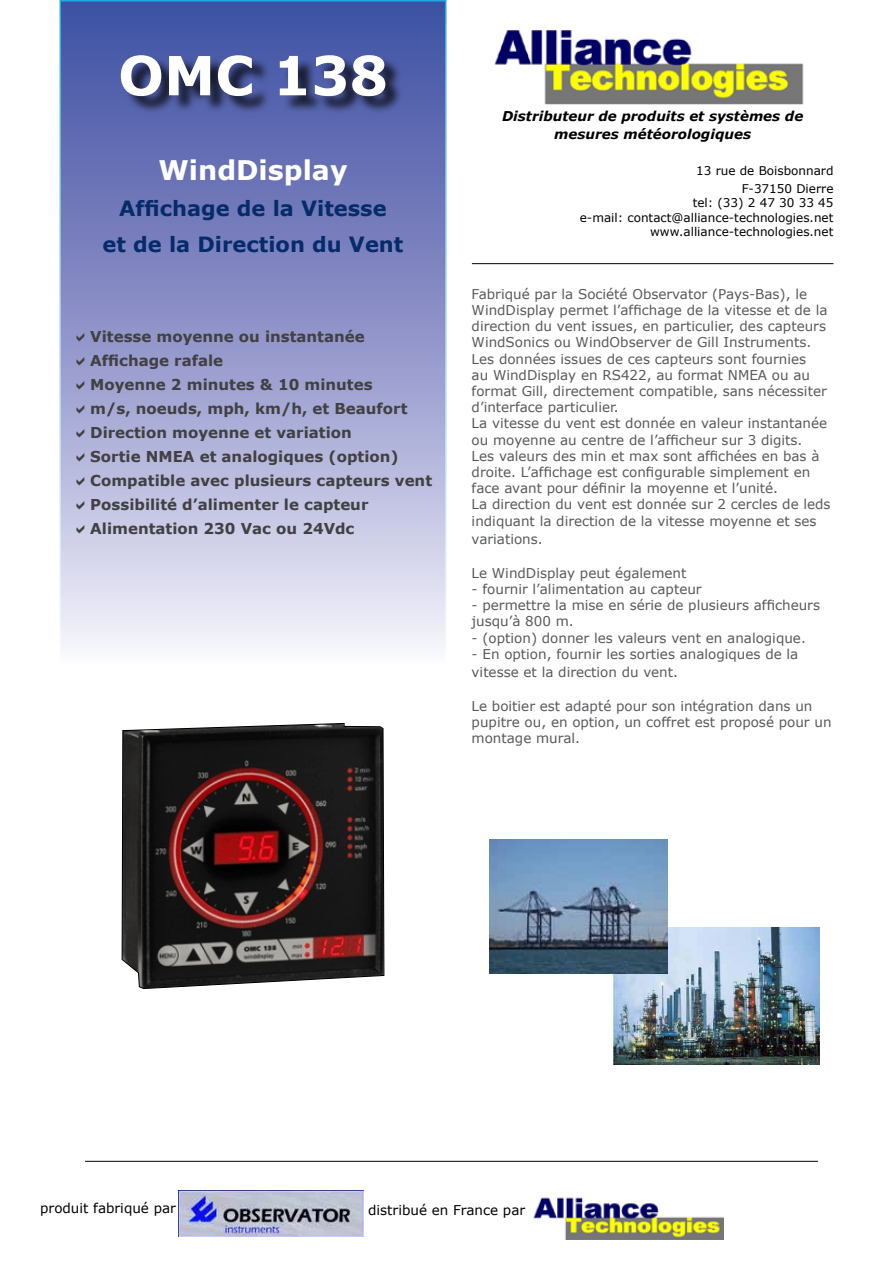
<style>
.page{position:relative;width:893px;height:1263px;background:#fff}
.page>*{position:absolute;margin:0;border:0;box-sizing:border-box;transform-origin:0 0}
.t1{font:700 54px "Verdana";color:#fff}
.t2{font:700 27px "Verdana";color:#fff}
.t3{font:700 21px/36px "Verdana";color:#062b6a;text-align:center}
.t4{font:700 15px/24px "Verdana";color:#414042}
.t5{font:13.5px/16.2px "Verdana";color:#58595b}
.t6{font:italic 700 13.5px/18px "Verdana";color:#000;text-align:center}
.t7{font:13.5px "Verdana";color:#000}
.t8{font:12px/14.4px "Verdana";color:#000;text-align:right}
</style>
<div class="page">
<div style="left:60px;top:1px;width:386px;height:665px;background:linear-gradient(to bottom,#37479f,#f3eff9)"></div>
<div style="left:60px;top:0;width:386px;height:667px;border:2px solid #fff"></div>
<div style="left:123px;top:57px;width:281px;height:58px;background:#000;opacity:.75"></div>
<hr style="left:85px;top:1161px;width:733px;height:1px;background:#000">
<img style="left:179px;top:1190px;width:185px;height:47px">
<img style="left:533px;top:1197px;width:190px;height:43px">
<img style="left:494px;top:29px;width:310px;height:76px">
<hr style="left:472px;top:263px;width:361px;height:1px;background:#000">
<img style="left:613px;top:927px;width:207px;height:138px">
<img style="left:489px;top:840px;width:178px;height:133px">
<svg style="left:121px;top:723px;width:264px;height:266px;background:#3c2c2b"></svg>
<svg style="left:77px;top:333px;width:8px;height:9px"></svg>
<svg style="left:77px;top:357px;width:8px;height:9px"></svg>
<svg style="left:77px;top:381px;width:8px;height:9px"></svg>
<svg style="left:77px;top:405px;width:8px;height:9px"></svg>
<svg style="left:77px;top:429px;width:8px;height:9px"></svg>
<svg style="left:77px;top:453px;width:8px;height:9px"></svg>
<svg style="left:77px;top:477px;width:8px;height:9px"></svg>
<svg style="left:77px;top:501px;width:8px;height:9px"></svg>
<svg style="left:77px;top:525px;width:8px;height:9px"></svg>
<h1 class="t1" style="left:118px;top:41px;width:271px">OMC 138</h1>
<h2 class="t2" style="left:158px;top:153px;width:191px">WindDisplay</h2>
<h3 class="t3" style="left:103px;top:189px;width:302px">Affichage de la Vitesse<br>et de la Direction du Vent</h3>
<p class="t4" style="left:90px;top:324px;width:343px">Vitesse moyenne ou instantanée<br>Affichage rafale<br>Moyenne 2 minutes &amp; 10 minutes<br>m/s, noeuds, mph, km/h, et Beaufort<br>Direction moyenne et variation<br>Sortie NMEA et analogiques (option)<br>Compatible avec plusieurs capteurs vent<br>Possibilité d’alimenter le capteur<br>Alimentation 230 Vac ou 24Vdc</p>
<p class="t6" style="left:502px;top:107px;width:303px">Distributeur de produits et systèmes de mesures météorologiques</p>
<p class="t8" style="left:696px;top:161px;width:139px;line-height:18px">13 rue de Boisbonnard<br>F-37150 Dierre</p>
<p class="t8" style="left:580px;top:195px;width:255px">tel: (33) 2 47 30 33 45<br>e-mail: contact@alliance-technologies.net www.alliance-technologies.net</p>
<p class="t5" style="left:472px;top:285px;width:360px">Fabriqué par la Société Observator (Pays-Bas), le WindDisplay permet l’affichage de la vitesse et de la direction du vent issues, en particulier, des capteurs WindSonics ou WindObserver de Gill Instruments.<br>Les données issues de ces capteurs sont fournies<br>au WindDisplay en RS422, au format NMEA ou au format Gill, directement compatible, sans nécessiter d’interface particulier.<br>La vitesse du vent est donnée en valeur instantanée ou moyenne au centre de l’afficheur sur 3 digits.<br>Les valeurs des min et max sont affichées en bas à droite. L’affichage est configurable simplement en face avant pour définir la moyenne et l’unité.<br>La direction du vent est donnée sur 2 cercles de leds indiquant la direction de la vitesse moyenne et ses</p>
<p class="t5" style="left:472px;top:530px;width:73px">variations.</p>
<p class="t5" style="left:472px;top:564px;width:216px">Le WindDisplay peut également</p>
<p class="t5" style="left:472px;top:580px;width:232px">- fournir l’alimentation au capteur</p>
<p class="t5" style="left:472px;top:597px;width:350px">- permettre la mise en série de plusieurs afficheurs jusqu’à 800 m.</p>
<p class="t5" style="left:472px;top:629px;width:336px">- (option) donner les valeurs vent en analogique.</p>
<p class="t5" style="left:472px;top:644px;width:328px;line-height:18px">- En option, fournir les sorties analogiques de la vitesse et la direction du vent.</p>
<p class="t5" style="left:472px;top:697px;width:361px">Le boitier est adapté pour son intégration dans un pupitre ou, en option, un coffret est proposé pour un montage mural.</p>
<p class="t7" style="left:40px;top:1200px;width:137px">produit fabriqué par</p>
<p class="t7" style="left:368px;top:1201px;width:159px">distribué en France par</p>
</div>
